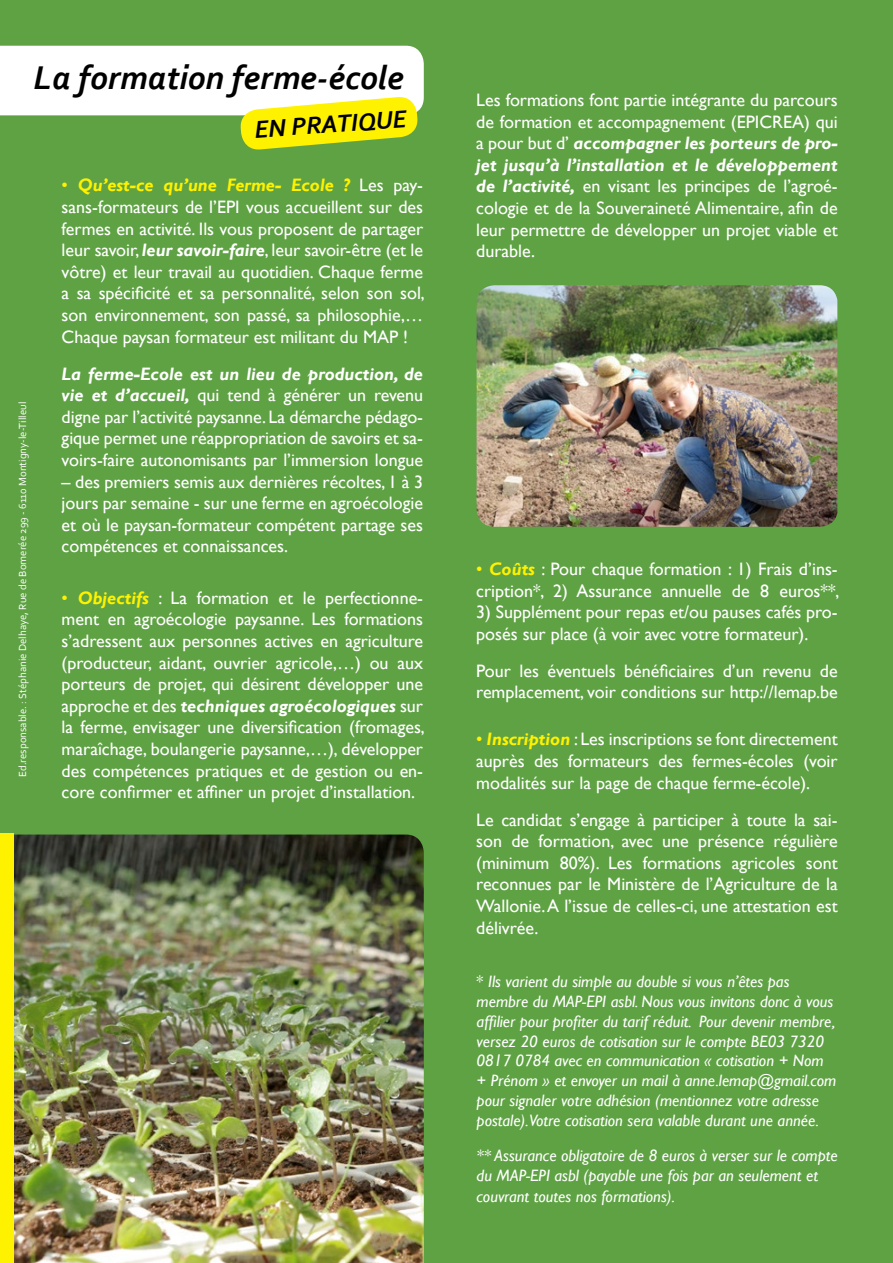
<style>
.page{position:relative;width:893px;height:1263px;background:#5fa244}
.page>*{position:absolute;margin:0;border:0;box-sizing:border-box;transform-origin:0 0}
.t1{font:italic 700 34.5px "Corbel";color:#000}
.t2{font:italic 700 25.5px "Corbel";color:#000}
.t3{font:18px/21.6px "Gill Sans";color:#fff;text-align:justify}
.t4{font:italic 16.5px/19.8px "Gill Sans";color:#fff}
.t5{font:10.8px "Corbel";color:#fff}
.s1{color:#fff200}
.s2{font-weight:700;font-style:italic;color:#fff200}
.s3{font-weight:700;font-style:italic}
.s4{font-style:normal}
</style>
<div class="page">
<svg style="left:0;top:46px;width:424px;height:105px"></svg>
<img style="left:477px;top:285px;width:360px;height:242px">
<img style="left:14px;top:834px;width:410px;height:429px">
<div style="left:0;top:834px;width:14px;height:429px;background:#fff200"></div>
<h1 class="t1" style="left:34px;top:56px;width:372px">La formation ferme-école</h1>
<p class="t5" style="left:16px;top:777px;width:377px;rotate:-90deg">Ed.responsable. : Stéphanie Delhaye, Rue de Bomerée 299 - 6110 Montigny-le-Tilleul</p>
<h2 class="t2" style="left:253px;top:114px;width:154px;rotate:-4deg">EN PRATIQUE</h2>
<p class="t3" style="left:62px;top:175px;width:365px"><span class="s1">•</span> <span class="s2">Qu’est-ce qu’une Ferme- Ecole ?</span> Les pay&shy;sans-formateurs de l’EPI vous accueillent sur des fermes en activité. Ils vous proposent de partager leur savoir, <span class="s3">leur savoir-faire</span>, leur savoir-être (et le vôtre) et leur travail au quotidien. Chaque ferme a sa spécificité et sa personnalité, selon son sol, son environnement, son passé, sa philosophie,… Chaque paysan formateur est militant du MAP !</p>
<p class="t3" style="left:62px;top:363px;width:363px"><span class="s3">La ferme-Ecole est un lieu de production, de vie et d’accueil,</span> qui tend à générer un revenu digne par l’activité paysanne. La démarche pédago&shy;gique permet une réappropriation de savoirs et sa&shy;voirs-faire autonomisants par l’immersion longue</p>
<p class="t3" style="left:62px;top:471px;width:363px">– des premiers semis aux dernières récoltes, 1 à 3 jours par semaine - sur une ferme en agroécologie et où le paysan-formateur compétent partage ses compétences et connaissances.</p>
<p class="t3" style="left:62px;top:587px;width:365px"><span class="s1">•</span> <span class="s2">Objectifs</span> : La formation et le perfectionne&shy;ment en agroécologie paysanne. Les formations s’adressent aux personnes actives en agriculture (producteur, aidant, ouvrier agricole,…) ou aux porteurs de projet, qui désirent développer une approche et des <span class="s3">techniques agroécologiques</span> sur la ferme, envisager une diversification (fromages, maraîchage, boulangerie paysanne,…), développer des compétences pratiques et de gestion ou en&shy;core confirmer et affiner un projet d’installation.</p>
<p class="t3" style="left:476px;top:90px;width:363px">Les formations font partie intégrante du parcours de formation et accompagnement (EPICREA) qui a pour but d’ <span class="s3">accompagner les porteurs de pro&shy;jet jusqu’à l’installation et le développement de l’activité,</span> en visant les principes de l’agroé&shy;cologie et de la Souveraineté Alimentaire, afin de leur permettre de développer un projet viable et durable.</p>
<p class="t3" style="left:476px;top:558px;width:365px"><span class="s1">•</span> <span class="s2">Coûts</span> : Pour chaque formation : 1) Frais d’ins&shy;cription*, 2) Assurance annuelle de 8 euros**,</p>
<p class="t3" style="left:476px;top:602px;width:363px">3) Supplément pour repas et/ou pauses cafés pro&shy;posés sur place (à voir avec votre formateur).</p>
<p class="t3" style="left:476px;top:660px;width:363px">Pour les éventuels bénéficiaires d’un revenu de remplacement, voir conditions sur http://lemap.be</p>
<p class="t3" style="left:476px;top:729px;width:363px"><span class="s1">•</span> <span class="s2">Inscription</span> : Les inscriptions se font directement auprès des formateurs des fermes-écoles (voir modalités sur la page de chaque ferme-école).</p>
<p class="t3" style="left:476px;top:809px;width:363px">Le candidat s’engage à participer à toute la sai&shy;son de formation, avec une présence régulière (minimum 80%). Les formations agricoles sont reconnues par le Ministère de l’Agriculture de la Wallonie. A l’issue de celles-ci, une attestation est délivrée.</p>
<p class="t4" style="left:477px;top:972px;width:361px"><span class="s4">*</span> Ils varient du simple au double si vous n’êtes pas membre du MAP-EPI asbl. Nous vous invitons donc à vous affilier pour profiter du tarif réduit. Pour devenir membre, versez 20 euros de cotisation sur le compte BE03 7320<br>0817 0784 avec en communication « cotisation + Nom + Prénom » et envoyer un mail à anne.lemap@gmail.com pour signaler votre adhésion (mentionnez votre adresse postale).Votre cotisation sera valable durant une année.</p>
<p class="t4" style="left:477px;top:1146px;width:363px">** Assurance obligatoire de 8 euros à verser sur le compte du MAP-EPI asbl (payable une fois par an seulement et</p>
<p class="t4" style="left:477px;top:1187px;width:200px">couvrant toutes nos formations).</p>
</div>
